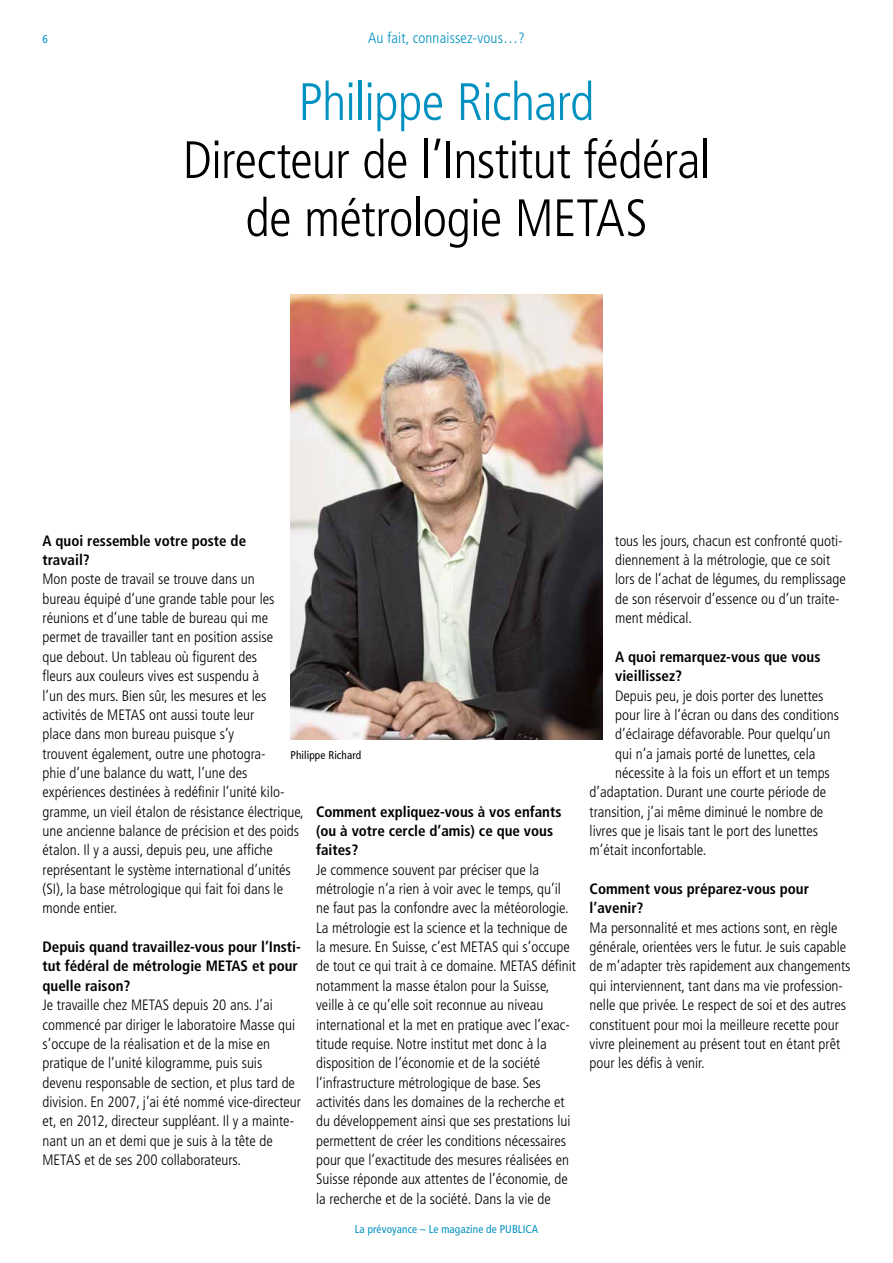
<style>
.page{position:relative;width:893px;height:1263px;background:#fff}
.page>*{position:absolute;margin:0;border:0;box-sizing:border-box;transform-origin:0 0}
.t1{font:300 condensed 52.5px/58.1px "Frutiger";letter-spacing:-.015em;color:#000;text-align:center}
.t2{font:300 condensed 52.5px "Frutiger";letter-spacing:-.015em;color:#0091c1}
.t3{font:300 condensed 15px/19.4px "Frutiger";color:#000}
.t4{font:700 condensed 15px/19.4px "Frutiger";color:#000}
.t5{font:300 condensed 15px "Frutiger";letter-spacing:.01em;color:#0091c1}
.t6{font:condensed 11.25px "Frutiger";letter-spacing:.01em;color:#0091c1}
.t7{font:condensed 11.25px "Frutiger";letter-spacing:.01em;color:#000}
</style>
<div class="page">
<img style="left:291px;top:294px;width:311px;height:445px">
<p class="t6" style="left:43px;top:32px;width:7px">6</p>
<p class="t5" style="left:368px;top:29px;width:158px">Au fait, connaissez-vous…?</p>
<h1 class="t2" style="left:298px;top:72px;width:297px">Philippe Richard</h1>
<h1 class="t1" style="left:183px;top:132px;width:529px">Directeur de l’Institut fédéral de métrologie METAS</h1>
<p class="t4" style="left:43px;top:531px;width:205px">A quoi ressemble votre poste de travail?</p>
<p class="t3" style="left:43px;top:570px;width:263px">Mon poste de travail se trouve dans un<br>bureau équipé d’une grande table pour les réunions et d’une table de bureau qui me permet de travailler tant en position assise<br>que debout. Un tableau où figurent des<br>fleurs aux couleurs vives est suspendu à<br>l’un des murs. Bien sûr, les mesures et les activités de METAS ont aussi toute leur<br>place dans mon bureau puisque s’y<br>trouvent également, outre une photogra-<br>phie d’une balance du watt, l’une des expériences destinées à redéfinir l’unité kilo&shy;gramme, un vieil étalon de résistance électrique, une ancienne balance de précision et des poids étalon. Il y a aussi, depuis peu, une affiche représentant le système international d’unités (SI), la base métrologique qui fait foi dans le monde entier.</p>
<p class="t4" style="left:43px;top:937px;width:260px">Depuis quand travaillez-vous pour l’Insti&shy;tut fédéral de métrologie METAS et pour quelle raison?</p>
<p class="t3" style="left:43px;top:995px;width:260px">Je travaille chez METAS depuis 20 ans. J’ai commencé par diriger le laboratoire Masse qui s’occupe de la réalisation et de la mise en pratique de l’unité kilogramme, puis suis devenu responsable de section, et plus tard de division. En 2007, j’ai été nommé vice-directeur et, en 2012, directeur suppléant. Il y a mainte&shy;nant un an et demi que je suis à la tête de METAS et de ses 200 collaborateurs.</p>
<p class="t7" style="left:291px;top:748px;width:72px">Philippe Richard</p>
<p class="t4" style="left:316px;top:802px;width:247px">Comment expliquez-vous à vos enfants (ou à votre cercle d’amis) ce que vous faites?</p>
<p class="t3" style="left:316px;top:860px;width:261px">Je commence souvent par préciser que la métrologie n’a rien à voir avec le temps, qu’il ne faut pas la confondre avec la météorologie.<br>La métrologie est la science et la technique de la mesure. En Suisse, c’est METAS qui s’occupe de tout ce qui trait à ce domaine. METAS définit notamment la masse étalon pour la Suisse, veille à ce qu’elle soit reconnue au niveau international et la met en pratique avec l’exac&shy;titude requise. Notre institut met donc à la disposition de l’économie et de la société l’infrastructure métrologique de base. Ses activités dans les domaines de la recherche et du développement ainsi que ses prestations lui permettent de créer les conditions nécessaires pour que l’exactitude des mesures réalisées en Suisse réponde aux attentes de l’économie, de la recherche et de la société. Dans la vie de</p>
<p class="t6" style="left:355px;top:1223px;width:185px">La prévoyance – Le magazine de PUBLICA</p>
<p class="t3" style="left:615px;top:531px;width:232px">tous les jours, chacun est confronté quoti&shy;diennement à la métrologie, que ce soit lors de l’achat de légumes, du remplissage de son réservoir d’essence ou d’un traite&shy;ment médical.</p>
<p class="t4" style="left:615px;top:647px;width:207px">A quoi remarquez-vous que vous vieillissez?</p>
<p class="t3" style="left:615px;top:686px;width:210px">Depuis peu, je dois porter des lunettes</p>
<p class="t3" style="left:615px;top:705px;width:225px">pour lire à l’écran ou dans des conditions</p>
<p class="t3" style="left:615px;top:724px;width:217px">d’éclairage défavorable. Pour quelqu’un</p>
<p class="t3" style="left:615px;top:744px;width:202px">qui n’a jamais porté de lunettes, cela</p>
<p class="t3" style="left:615px;top:763px;width:216px">nécessite à la fois un effort et un temps</p>
<p class="t3" style="left:590px;top:783px;width:238px">d’adaptation. Durant une courte période de</p>
<p class="t3" style="left:590px;top:802px;width:235px">transition, j’ai même diminué le nombre de</p>
<p class="t3" style="left:590px;top:821px;width:230px">livres que je lisais tant le port des lunettes</p>
<p class="t3" style="left:590px;top:841px;width:118px">m’était inconfortable.</p>
<p class="t4" style="left:590px;top:879px;width:221px">Comment vous préparez-vous pour l’avenir?</p>
<p class="t3" style="left:590px;top:918px;width:262px">Ma personnalité et mes actions sont, en règle générale, orientées vers le futur. Je suis capable de m’adapter très rapidement aux changements qui interviennent, tant dans ma vie profession&shy;nelle que privée. Le respect de soi et des autres constituent pour moi la meilleure recette pour vivre pleinement au présent tout en étant prêt pour les défis à venir.</p>
</div>
